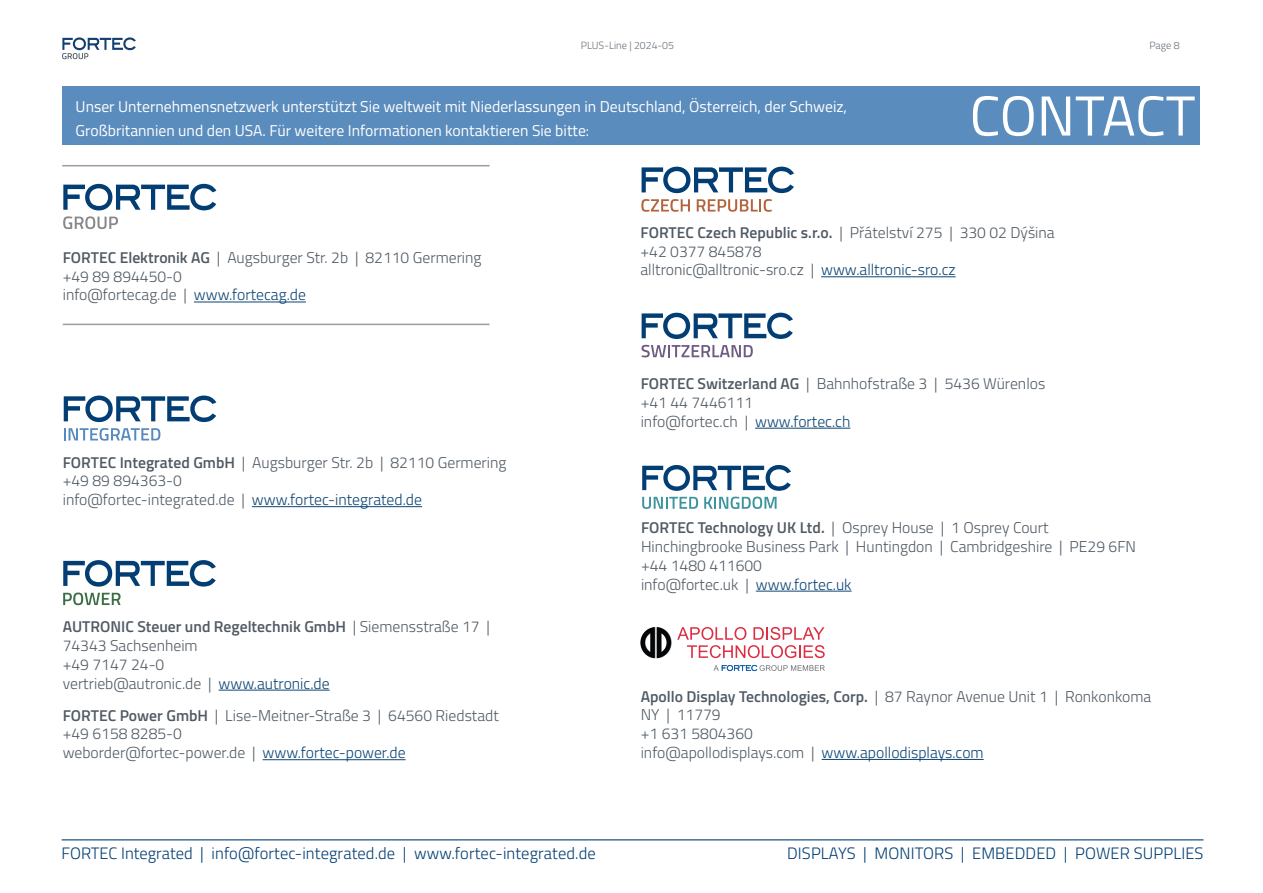
<style>
.page{position:relative;width:1263px;height:893px;background:#fff}
.page>*{position:absolute;margin:0;border:0;box-sizing:border-box;transform-origin:0 0}
.t1{font:56.4px "Titillium Web";letter-spacing:-.005em;color:#fff}
.t2{font:300 16.5px "Titillium Web";letter-spacing:.005em;color:#023e73}
.t3{font:300 15.6px "Titillium Web";color:#505a64}
.t4{font:15.6px "Titillium Web";color:#fff}
.t5{font:600 15.6px "Titillium Web";color:#505a64}
.t6{font:300 10.5px "Titillium Web";color:#69717a}
.s1{font-weight:600}
.s2{color:#0c4574}
.s3{font-weight:300}
</style>
<div class="page">
<svg style="left:62px;top:37px;width:74px;height:22px"></svg>
<hr style="left:62px;top:839px;width:1141px;height:2px;background:#023e73">
<div style="left:62px;top:87px;width:1138px;height:58px;background:#5a8cbe"></div>
<svg style="left:63px;top:184px;width:153px;height:26px"></svg>
<svg style="left:63px;top:216px;width:55px;height:13px"></svg>
<svg style="left:64px;top:396px;width:152px;height:26px"></svg>
<svg style="left:64px;top:428px;width:96px;height:13px"></svg>
<svg style="left:63px;top:560px;width:153px;height:27px"></svg>
<svg style="left:63px;top:593px;width:58px;height:12px"></svg>
<svg style="left:641px;top:167px;width:153px;height:26px"></svg>
<svg style="left:641px;top:199px;width:49px;height:13px"></svg>
<svg style="left:697px;top:199px;width:75px;height:13px"></svg>
<svg style="left:713px;top:665px;width:112px;height:6px"></svg>
<svg style="left:640px;top:627px;width:185px;height:31px"></svg>
<hr style="left:194px;top:302px;width:112px;height:1px;background:#0c4574">
<hr style="left:252px;top:506px;width:170px;height:1px;background:#0c4574">
<hr style="left:219px;top:690px;width:111px;height:1px;background:#0c4574">
<hr style="left:263px;top:759px;width:143px;height:1px;background:#0c4574">
<hr style="left:755px;top:428px;width:95px;height:1px;background:#0c4574">
<hr style="left:756px;top:591px;width:96px;height:1px;background:#0c4574">
<hr style="left:822px;top:759px;width:162px;height:1px;background:#0c4574">
<hr style="left:62px;top:165px;width:428px;height:1px;background:#7c7f85">
<hr style="left:63px;top:324px;width:427px;height:1px;background:#7c7f85">
<svg style="left:642px;top:465px;width:149px;height:26px"></svg>
<svg style="left:642px;top:497px;width:56px;height:12px"></svg>
<svg style="left:704px;top:497px;width:72px;height:12px"></svg>
<hr style="left:821px;top:277px;width:134px;height:1px;background:#0c4574">
<svg style="left:642px;top:313px;width:151px;height:26px"></svg>
<svg style="left:641px;top:345px;width:112px;height:12px"></svg>
<p class="t6" style="left:581px;top:38px;width:95px">PLUS-Line | 2024-05</p>
<p class="t6" style="left:1149px;top:38px;width:32px">Page 8</p>
<p class="t4" style="left:76px;top:95px;width:773px">Unser Unternehmensnetzwerk unterstützt Sie weltweit mit Niederlassungen in Deutschland, Österreich, der Schweiz,</p>
<p class="t4" style="left:76px;top:119px;width:515px">Großbritannien und den USA. Für weitere Informationen kontaktieren Sie bitte:</p>
<p class="t1" style="left:969px;top:75px;width:227px">CONTACT</p>
<p class="t3" style="left:63px;top:246px;width:420px"><span class="s1">FORTEC Elektronik AG</span> | Augsburger Str. 2b | 82110 Germering</p>
<p class="t3" style="left:63px;top:265px;width:121px">+49 89 894450-0</p>
<p class="t3" style="left:63px;top:284px;width:245px">info@fortecag.de | <span class="s2">www.fortecag.de</span></p>
<p class="t3" style="left:63px;top:451px;width:445px"><span class="s1">FORTEC Integrated GmbH</span> | Augsburger Str. 2b | 82110 Germering</p>
<p class="t3" style="left:63px;top:470px;width:121px">+49 89 894363-0</p>
<p class="t3" style="left:63px;top:488px;width:361px">info@fortec-integrated.de | <span class="s2">www.fortec-integrated.de</span></p>
<p class="t5" style="left:63px;top:615px;width:429px">AUTRONIC Steuer und Regeltechnik GmbH <span class="s3">| Siemensstraße 17 |</span></p>
<p class="t3" style="left:63px;top:634px;width:136px">74343 Sachsenheim</p>
<p class="t3" style="left:63px;top:653px;width:103px">+49 7147 24-0</p>
<p class="t3" style="left:63px;top:672px;width:268px">vertrieb@autronic.de | <span class="s2">www.autronic.de</span></p>
<p class="t3" style="left:63px;top:704px;width:438px"><span class="s1">FORTEC Power GmbH</span> | Lise-Meitner-Straße 3 | 64560 Riedstadt</p>
<p class="t3" style="left:63px;top:723px;width:121px">+49 6158 8285-0</p>
<p class="t3" style="left:63px;top:741px;width:344px">weborder@fortec-power.de | <span class="s2">www.fortec-power.de</span></p>
<p class="t3" style="left:640px;top:221px;width:416px"><span class="s1">FORTEC Czech Republic s.r.o.</span> | Přátelství 275 | 330 02 Dýšina</p>
<p class="t3" style="left:640px;top:240px;width:123px">+42 0377 845878</p>
<p class="t3" style="left:640px;top:259px;width:317px">alltronic@alltronic-sro.cz | <span class="s2">www.alltronic-sro.cz</span></p>
<p class="t3" style="left:641px;top:372px;width:406px"><span class="s1">FORTEC Switzerland AG</span> | Bahnhofstraße 3 | 5436 Würenlos</p>
<p class="t3" style="left:641px;top:391px;width:114px">+41 44 7446111</p>
<p class="t3" style="left:641px;top:410px;width:211px">info@fortec.ch | <span class="s2">www.fortec.ch</span></p>
<p class="t3" style="left:641px;top:516px;width:409px"><span class="s1">FORTEC Technology UK Ltd.</span> | Osprey House | 1 Osprey Court</p>
<p class="t3" style="left:641px;top:535px;width:497px">Hinchingbrooke Business Park | Huntingdon | Cambridgeshire | PE29 6FN</p>
<p class="t3" style="left:641px;top:554px;width:123px">+44 1480 411600</p>
<p class="t3" style="left:641px;top:573px;width:212px">info@fortec.uk | <span class="s2">www.fortec.uk</span></p>
<p class="t5" style="left:641px;top:684px;width:512px">Apollo Display Technologies, Corp. <span class="s3">| 87 Raynor Avenue Unit 1 | Ronkonkoma</span></p>
<p class="t3" style="left:641px;top:703px;width:82px">NY | 11779</p>
<p class="t3" style="left:641px;top:722px;width:114px">+1 631 5804360</p>
<p class="t3" style="left:641px;top:741px;width:344px">info@apollodisplays.com | <span class="s2">www.apollodisplays.com</span></p>
<p class="t2" style="left:62px;top:841px;width:536px">FORTEC Integrated | info@fortec-integrated.de | www.fortec-integrated.de</p>
<p class="t2" style="left:787px;top:841px;width:418px">DISPLAYS | MONITORS | EMBEDDED | POWER SUPPLIES</p>
</div>
